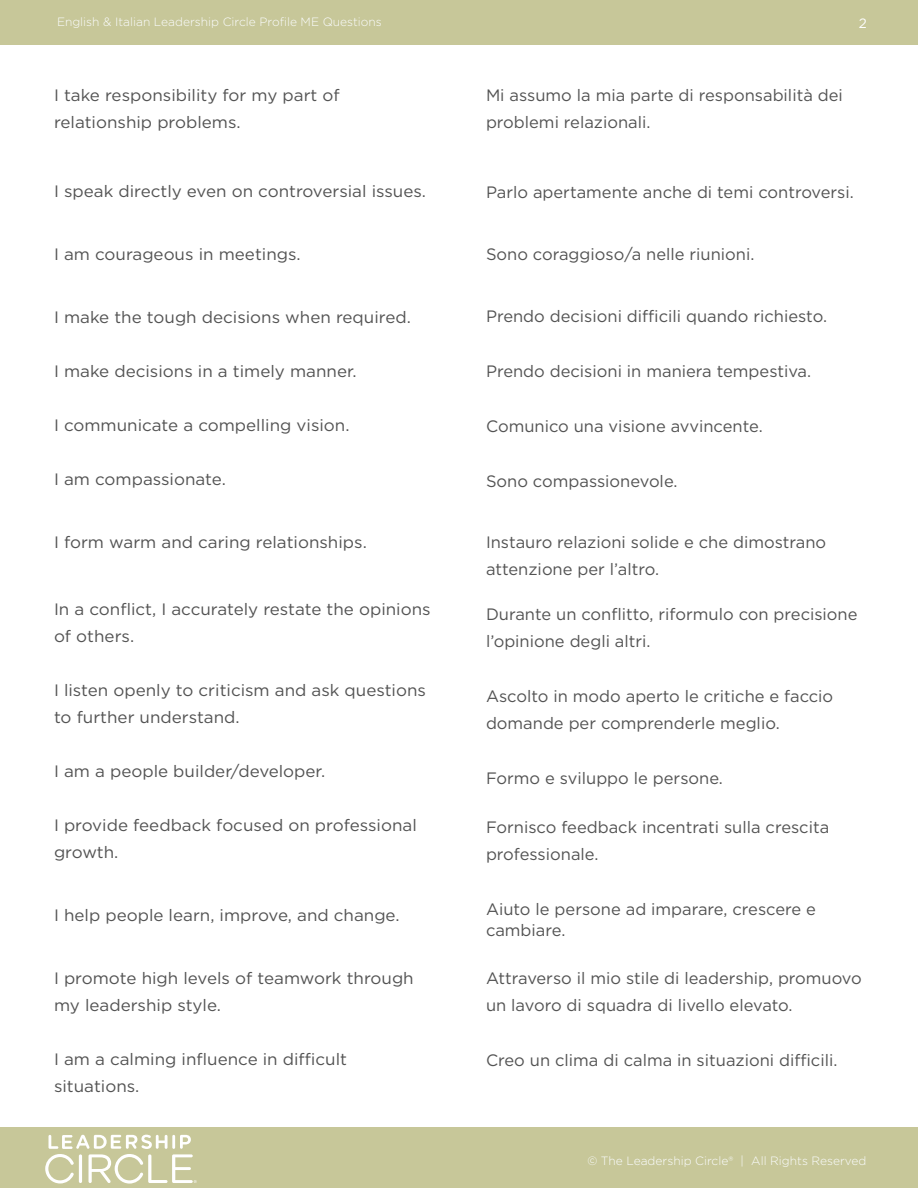
<style>
.page{position:relative;width:918px;height:1188px;background:#fff}
.page>*{position:absolute;margin:0;border:0;box-sizing:border-box;transform-origin:0 0}
.t1{font:16.5px/27px "Gotham";color:#535353}
.t2{font:13.5px "Gotham";color:#fff}
.t3{font:300 12px "Gotham";color:#fbfdfe}
</style>
<div class="page">
<div style="left:0;top:1128px;width:918px;height:60px;background:#c7c799"></div>
<div style="left:0;top:0;width:918px;height:44px;background:#c7c799"></div>
<svg style="left:45px;top:1135px;width:152px;height:49px"></svg>
<p class="t3" style="left:57px;top:15px;width:326px">English &amp; Italian Leadership Circle Profile ME Questions</p>
<p class="t2" style="left:859px;top:15px;width:10px">2</p>
<p class="t1" style="left:54px;top:81px;width:287px">I take responsibility for my part of relationship problems.</p>
<p class="t1" style="left:54px;top:177px;width:374px">I speak directly even on controversial issues.</p>
<p class="t1" style="left:54px;top:240px;width:248px">I am courageous in meetings.</p>
<p class="t1" style="left:54px;top:303px;width:358px">I make the tough decisions when required.</p>
<p class="t1" style="left:54px;top:357px;width:304px">I make decisions in a timely manner.</p>
<p class="t1" style="left:54px;top:411px;width:297px">I communicate a compelling vision.</p>
<p class="t1" style="left:54px;top:465px;width:173px">I am compassionate.</p>
<p class="t1" style="left:54px;top:528px;width:314px">I form warm and caring relationships.</p>
<p class="t1" style="left:54px;top:596px;width:378px">In a conflict, I accurately restate the opinions of others.</p>
<p class="t1" style="left:54px;top:677px;width:374px">I listen openly to criticism and ask questions to further understand.</p>
<p class="t1" style="left:54px;top:758px;width:273px">I am a people builder/developer.</p>
<p class="t1" style="left:54px;top:812px;width:364px">I provide feedback focused on professional growth.</p>
<p class="t1" style="left:54px;top:902px;width:347px">I help people learn, improve, and change.</p>
<p class="t1" style="left:54px;top:965px;width:361px">I promote high levels of teamwork through my leadership style.</p>
<p class="t1" style="left:54px;top:1046px;width:295px">I am a calming influence in difficult situations.</p>
<p class="t1" style="left:486px;top:81px;width:358px">Mi assumo la mia parte di responsabilità dei problemi relazionali.</p>
<p class="t1" style="left:486px;top:178px;width:369px">Parlo apertamente anche di temi controversi.</p>
<p class="t1" style="left:486px;top:240px;width:270px">Sono coraggioso/a nelle riunioni.</p>
<p class="t1" style="left:486px;top:303px;width:343px">Prendo decisioni difficili quando richiesto.</p>
<p class="t1" style="left:486px;top:357px;width:327px">Prendo decisioni in maniera tempestiva.</p>
<p class="t1" style="left:486px;top:412px;width:278px">Comunico una visione avvincente.</p>
<p class="t1" style="left:486px;top:467px;width:193px">Sono compassionevole.</p>
<p class="t1" style="left:486px;top:528px;width:342px">Instauro relazioni solide e che dimostrano attenzione per l’altro.</p>
<p class="t1" style="left:486px;top:601px;width:373px">Durante un conflitto, riformulo con precisione l’opinione degli altri.</p>
<p class="t1" style="left:486px;top:683px;width:349px">Ascolto in modo aperto le critiche e faccio domande per comprenderle meglio.</p>
<p class="t1" style="left:486px;top:764px;width:239px">Formo e sviluppo le persone.</p>
<p class="t1" style="left:486px;top:813px;width:345px">Fornisco feedback incentrati sulla crescita professionale.</p>
<p class="t1" style="left:486px;top:898px;width:331px;line-height:21px">Aiuto le persone ad imparare, crescere e cambiare.</p>
<p class="t1" style="left:486px;top:965px;width:377px">Attraverso il mio stile di leadership, promuovo un lavoro di squadra di livello elevato.</p>
<p class="t1" style="left:486px;top:1047px;width:353px">Creo un clima di calma in situazioni difficili.</p>
<p class="t3" style="left:587px;top:1153px;width:281px">© The Leadership Circle® | All Rights Reserved</p>
</div>
